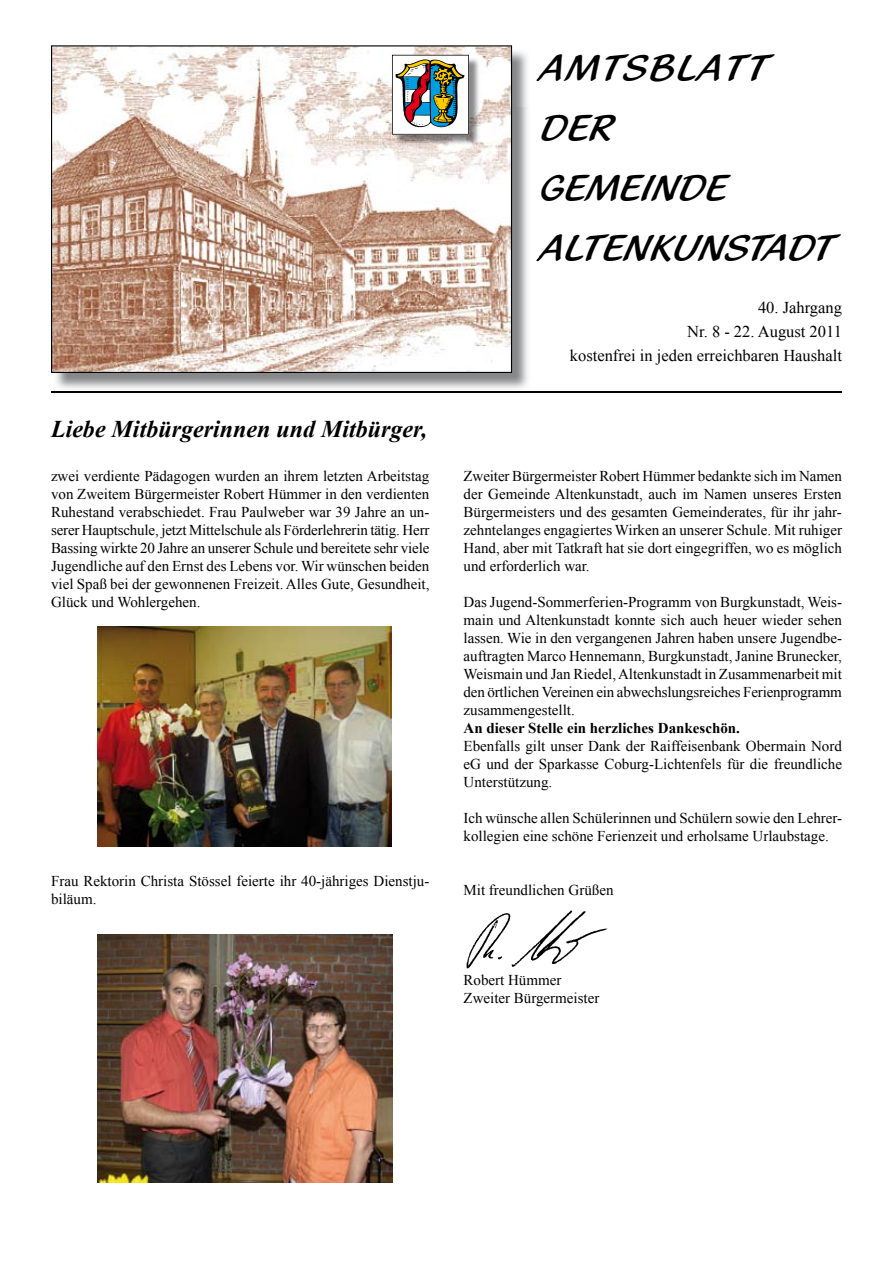
<style>
.page{position:relative;width:893px;height:1263px;background:#fff}
.page>*{position:absolute;margin:0;border:0;box-sizing:border-box;transform-origin:0 0}
.t1{font:39px/60px "Blacklight D";color:#000}
.t2{font:italic 700 24px "Times New Roman";color:#000}
.t3{font:16.5px/24px "Times New Roman";color:#000;text-align:right}
.t4{font:15px/18px "Times New Roman";color:#000;text-align:justify}
.t5{font:700 15px "Times New Roman";color:#000}
</style>
<div class="page">
<img style="left:53px;top:106px;width:486px;height:287px">
<img style="left:512px;top:48px;width:26px;height:57px">
<svg style="left:512px;top:105px;width:15px;height:1px"></svg>
<img style="left:536px;top:54px;width:3px;height:27px">
<img style="left:536px;top:234px;width:3px;height:27px">
<svg style="left:51px;top:45px;width:461px;height:328px"></svg>
<img style="left:394px;top:56px;width:94px;height:98px">
<svg style="left:392px;top:55px;width:77px;height:80px"></svg>
<hr style="left:51px;top:391px;width:791px;height:1px;background:#000">
<img style="left:466px;top:910px;width:142px;height:59px">
<img style="left:98px;top:626px;width:293px;height:220px">
<img style="left:98px;top:934px;width:295px;height:248px">
<h1 class="t1" style="left:541px;top:38px;width:295px">AMTSBLATT <sup>1<br></sup>DER<br>GEMEINDE<br>ALTENKUNSTADT</h1>
<p class="t3" style="left:570px;top:295px;width:274px">40. Jahrgang<br>Nr. 8 - 22. August 2011<br>ko sten frei in jeden er reich ba ren Haushalt</p>
<h2 class="t2" style="left:51px;top:412px;width:378px">Liebe Mitbürgerinnen und Mitbürger,</h2>
<p class="t4" style="left:51px;top:467px;width:380px">zwei verdiente Pädagogen wurden an ihrem letzten Arbeitstag von Zweitem Bürgermeister Robert Hümmer in den verdienten Ruhestand verabschiedet. Frau Paulweber war 39 Jahre an un&shy;serer Hauptschule, jetzt Mittelschule als Förderlehrerin tätig. Herr Bassing wirkte 20 Jahre an unserer Schule und bereitete sehr viele Jugendliche auf den Ernst des Lebens vor. Wir wünschen beiden viel Spaß bei der gewonnenen Freizeit. Alles Gute, Gesundheit, Glück und Wohlergehen.</p>
<p class="t4" style="left:463px;top:467px;width:380px">Zweiter Bürgermeister Robert Hümmer bedankte sich im Namen der Gemeinde Altenkun stadt, auch im Namen unseres Ersten Bürgermeisters und des gesamten Gemeinderates, für ihr jahr&shy;zehntelanges engagiertes Wirken an unserer Schule. Mit ruhiger Hand, aber mit Tatkraft hat sie dort eingegriffen, wo es möglich und erforderlich war.</p>
<p class="t4" style="left:463px;top:593px;width:380px">Das Jugend-Sommerferien-Programm von Burgkunstadt, Weis&shy;main und Altenkunstadt konnte sich auch heuer wieder sehen lassen. Wie in den vergangenen Jahren haben unsere Jugendbe&shy;auftragten Marco Hennemann, Burgkunstadt, Janine Brunecker, Weismain und Jan Riedel, Altenkunstadt in Zusammenarbeit mit den örtlichen Vereinen ein abwechslungsreiches Fe rienprogramm zusammengestellt.</p>
<p class="t5" style="left:463px;top:718px;width:278px">An dieser Stelle ein herzliches Dankeschön.</p>
<p class="t4" style="left:463px;top:737px;width:380px">Ebenfalls gilt unser Dank der Raiffeisenbank Obermain Nord eG und der Sparkasse Coburg-Lichtenfels für die freundliche Unterstützung.</p>
<p class="t4" style="left:463px;top:809px;width:380px">Ich wünsche allen Schülerinnen und Schülern sowie den Lehrer&shy;kollegien eine schöne Ferien zeit und erholsame Urlaubstage.</p>
<p class="t4" style="left:51px;top:872px;width:380px">Frau Rektorin Christa Stössel feierte ihr 40-jähriges Dienstju&shy;biläum.</p>
<p class="t4" style="left:463px;top:881px;width:151px">Mit freundlichen Grüßen</p>
<p class="t4" style="left:463px;top:971px;width:137px">Robert Hümmer<br>Zweiter Bürgermeister</p>
</div>
